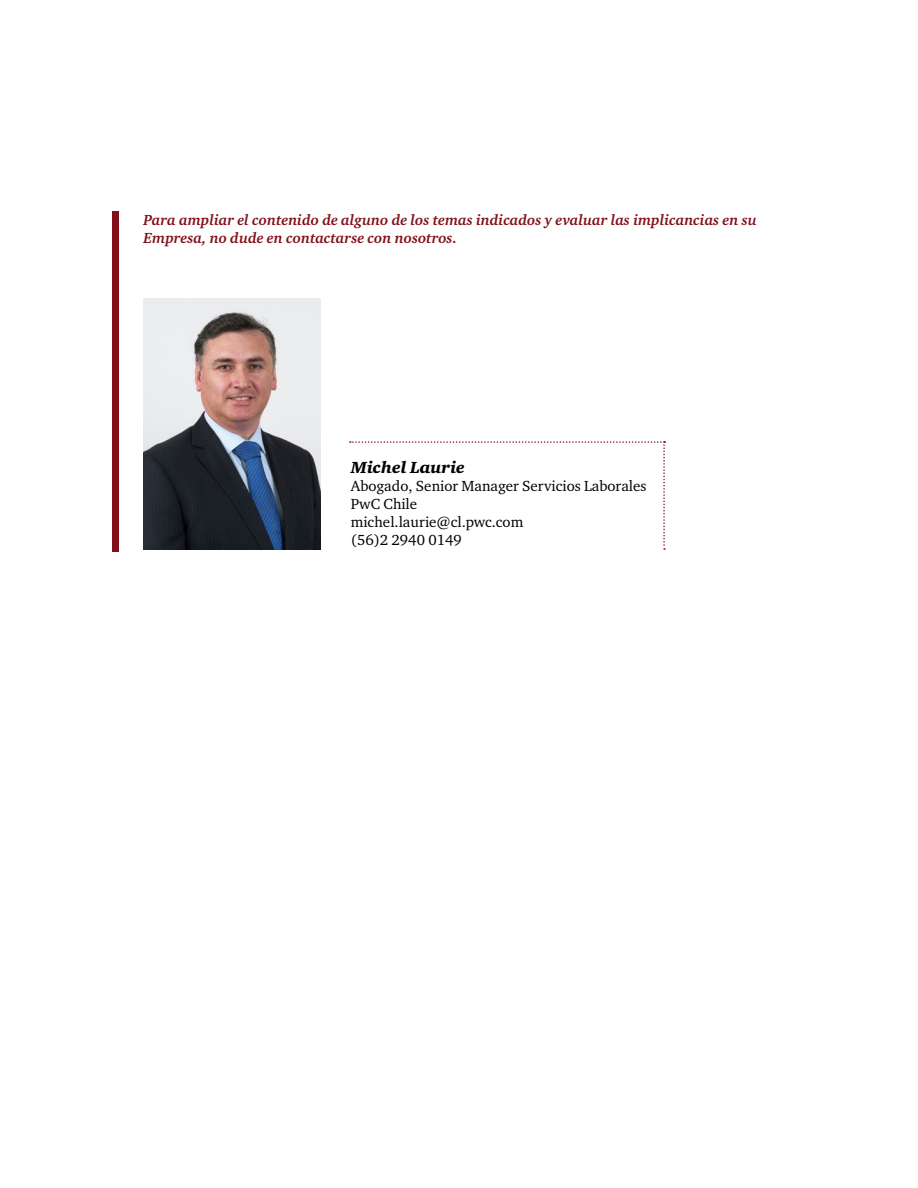
<style>
.page{position:relative;width:918px;height:1188px;background:#fff}
.page>*{position:absolute;margin:0;border:0;box-sizing:border-box;transform-origin:0 0}
.t1{font:italic 900 16.5px "Charter ITC Pro";color:#000}
.t2{font:italic 700 15px/18px "Charter ITC Pro";color:#821018}
.t3{font:15px/18px "Charter ITC Pro";color:#000}
</style>
<div class="page">
<div style="left:113px;top:212px;width:6px;height:340px;background:#821018"></div>
<img style="left:143px;top:299px;width:178px;height:251px">
<svg style="left:350px;top:441px;width:315px;height:109px"></svg>
<p class="t2" style="left:144px;top:211px;width:615px">Para ampliar el contenido de alguno de los temas indicados y evaluar las implicancias en su<br>Empresa, no dude en contactarse con nosotros.</p>
<p class="t1" style="left:351px;top:457px;width:116px">Michel Laurie</p>
<p class="t3" style="left:351px;top:477px;width:297px">Abogado, Senior Manager Servicios Laborales<br>PwC Chile<br>michel.laurie@cl.pwc.com<br>(56)2 2940 0149</p>
</div>
